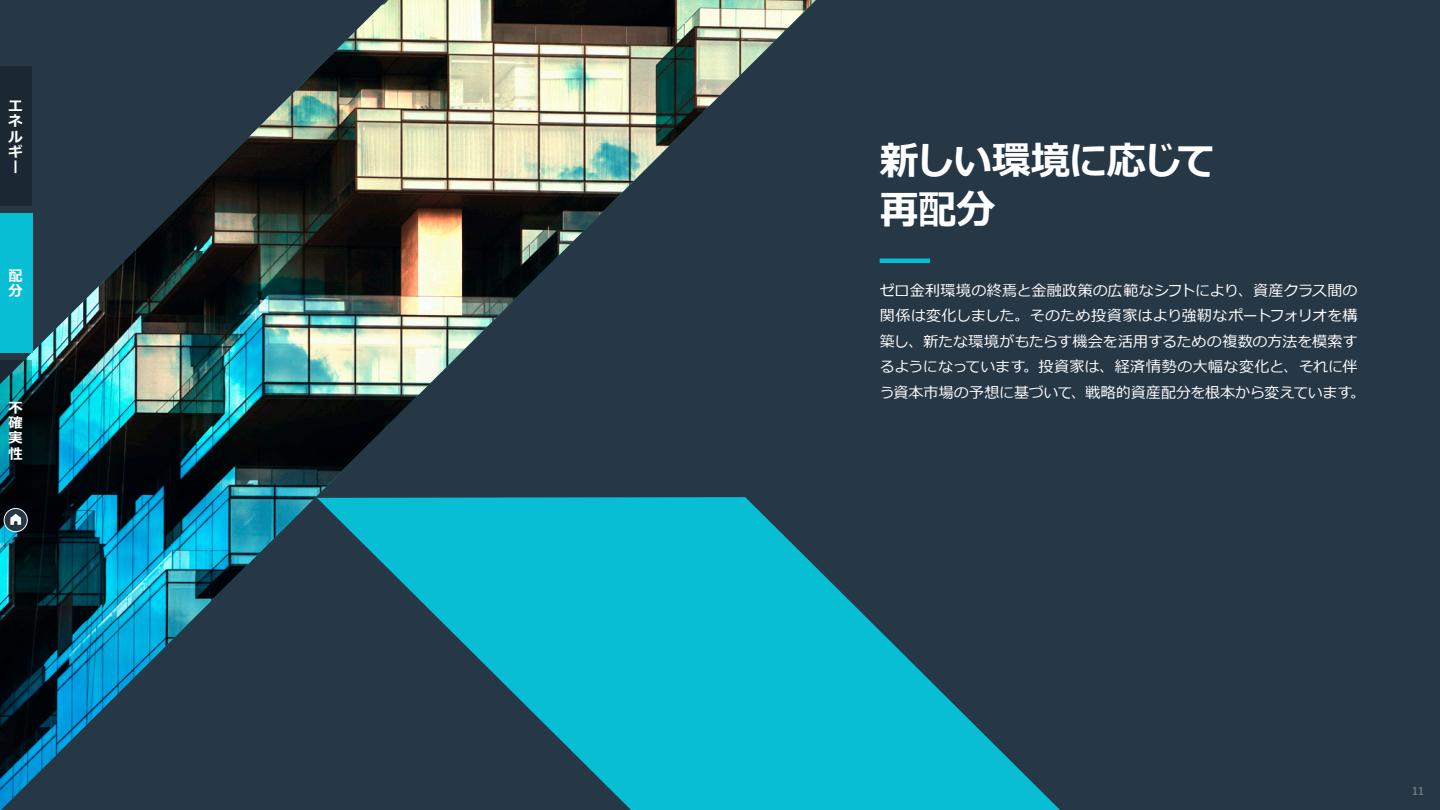
<style>
.page{position:relative;width:1440px;height:810px;background:#263746}
.page>*{position:absolute;margin:0;border:0;box-sizing:border-box;transform-origin:0 0}
.t1{font:700 39px/49.5px "Meiryo";letter-spacing:-.03em;color:#fff}
.t2{font:15px/25.5px "Meiryo";color:#fff}
.t3{font:700 14.25px/15.3px "Meiryo";color:#fff;text-align:justify}
.Appendix{font:700 11.25px "News Gothic BT";color:#babcbc}
</style>
<div class="page">
<img style="left:0;top:0;width:816px;height:810px">
<svg style="left:317px;top:497px;width:743px;height:313px;fill:#08bed5"></svg>
<svg style="left:4px;top:508px;width:23px;height:24px"></svg>
<div style="left:4px;top:508px;width:24px;height:24px;border:1px solid #fff;border-radius:50%"></div>
<svg style="left:10px;top:514px;width:11px;height:11px"></svg>
<svg style="left:0;top:361px;width:32px;height:139px;background:#043e46"></svg>
<div style="left:0;top:214px;width:32px;height:139px;background:#08bed5"></div>
<div style="left:0;top:67px;width:32px;height:139px;background:#1b2833"></div>
<hr style="left:880px;top:259px;width:50px;height:4px;background:#08bed5">
<p class="t3" style="left:9px;top:99px;width:16px">エネルギー</p>
<p class="t3" style="left:9px;top:269px;width:16px">配分</p>
<p class="t3" style="left:9px;top:401px;width:16px">不確実性</p>
<p class="t1" style="left:880px;top:138px;width:338px">新しい環境に応じて再配分</p>
<p class="t2" style="left:880px;top:278px;width:487px">ゼロ金利環境の終焉と金融政策の広範なシフトにより、資産クラス間の関係は変化しました。そのため投資家はより強靭なポートフォリオを構築し、新たな環境がもたらす機会を活用するための複数の方法を模索するようになっています。投資家は、経済情勢の大幅な変化と、それに伴う資本市場の予想に基づいて、戦略的資産配分を根本から変えています。</p>
<p class="Appendix" style="left:1412px;top:784px;width:14px">11</p>
</div>
